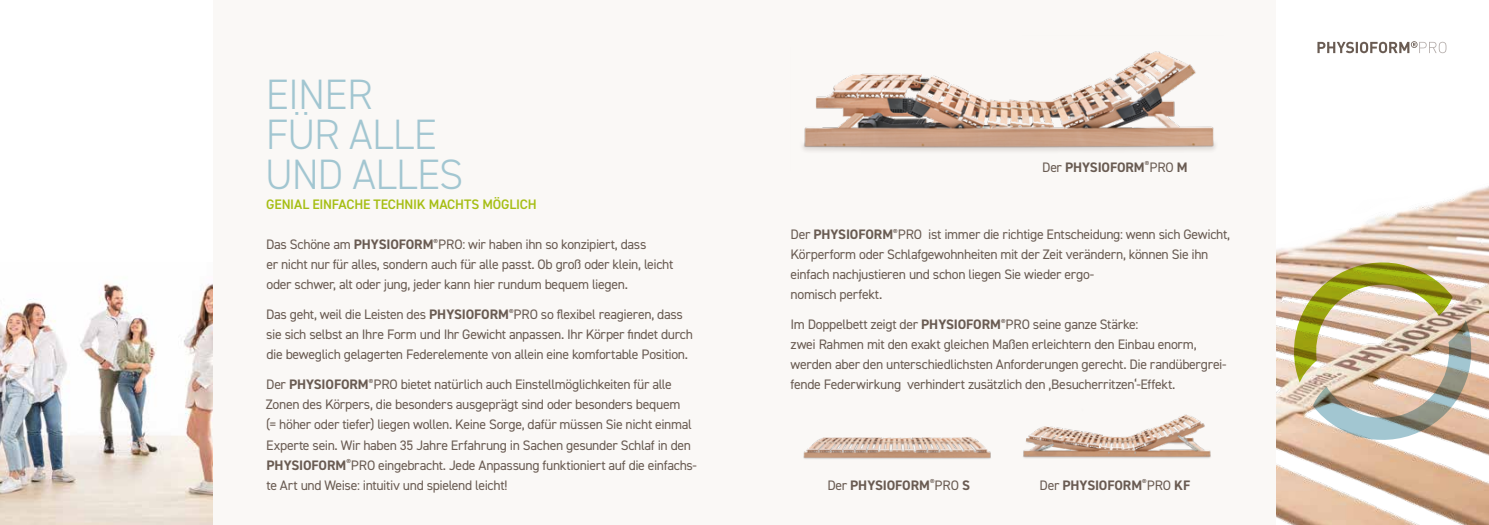
<style>
.page{position:relative;width:1489px;height:525px;background:#fff}
.page>*{position:absolute;margin:0;border:0;box-sizing:border-box;transform-origin:0 0}
.t1{font:300 42.5px/40px "DIN2014";letter-spacing:-.015em;color:#a2c6d1}
.t2{font:13.75px/20px "DIN2014";letter-spacing:-.025em;color:#695b52}
.t3{font:700 13.75px "DIN2014";letter-spacing:-.01em;color:#695b52}
.t4{font:600 13.75px "DIN2014";letter-spacing:-.015em;color:#a6be14}
.s1{font-weight:700}
.s2{font-weight:400}
</style>
<div class="page">
<div style="left:744px;top:0;width:532px;height:524px;background:#faf8f6"></div>
<div style="left:213px;top:0;width:531px;height:524px;background:#faf8f6"></div>
<img style="left:1276px;top:187px;width:212px;height:337px">
<svg style="left:1317px;top:41px;width:129px;height:12px"></svg>
<img style="left:1023px;top:414px;width:188px;height:44px">
<img style="left:803px;top:51px;width:413px;height:100px">
<svg style="left:1284px;top:252px;width:196px;height:198px"></svg>
<img style="left:803px;top:437px;width:188px;height:22px">
<img style="left:0;top:283px;width:213px;height:241px">
<h1 class="t1" style="left:265px;top:74px;width:200px">EINER<br>FÜR ALLE<br>UND ALLES</h1>
<p class="t4" style="left:266px;top:195px;width:272px">GENIAL EINFACHE TECHNIK MACHTS MÖGLICH</p>
<p class="t2" style="left:266px;top:234px;width:408px">Das Schöne am <span class="s1">PHYSIOFORM</span><sup>®</sup>PRO: wir haben ihn so konzipiert, dass<br>er nicht nur für alles, sondern auch für alle passt. Ob groß oder klein, leicht oder schwer, alt oder jung, jeder kann hier rundum bequem liegen.</p>
<p class="t2" style="left:266px;top:304px;width:428px">Das geht, weil die Leisten des <span class="s1">PHYSIOFORM</span><sup>®</sup>PRO so flexibel reagieren, dass sie sich selbst an Ihre Form und Ihr Gewicht anpassen. Ihr Körper findet durch die beweglich gelagerten Federelemente von allein eine komfortable Position.</p>
<p class="t2" style="left:266px;top:374px;width:433px">Der <span class="s1">PHYSIOFORM</span><sup>®</sup>PRO bietet natürlich auch Einstellmöglichkeiten für alle Zonen des Körpers, die besonders ausgeprägt sind oder besonders bequem<br>(= höher oder tiefer) liegen wollen. Keine Sorge, dafür müssen Sie nicht einmal Experte sein. Wir haben 35 Jahre Erfahrung in Sachen gesunder Schlaf in den <span class="s1">PHYSIOFORM</span><sup>®</sup>PRO eingebracht. Jede Anpassung funktioniert auf die einfachs&shy;te Art und Weise: intuitiv und spielend leicht!</p>
<p class="t3" style="left:1042px;top:157px;width:147px"><span class="s2">Der</span> PHYSIOFORM<sup>®</sup><span class="s2">PRO</span> M</p>
<p class="t2" style="left:790px;top:224px;width:441px">Der <span class="s1">PHYSIOFORM</span><sup>®</sup>PRO ist immer die richtige Entscheidung: wenn sich Gewicht, Körperform oder Schlafgewohnheiten mit der Zeit verändern, können Sie ihn einfach nachjustieren und schon liegen Sie wieder ergo-<br>nomisch perfekt.</p>
<p class="t2" style="left:790px;top:314px;width:437px">Im Doppelbett zeigt der <span class="s1">PHYSIOFORM</span><sup>®</sup>PRO seine ganze Stärke:<br>zwei Rahmen mit den exakt gleichen Maßen erleichtern den Einbau enorm, werden aber den unterschiedlichsten Anforderungen gerecht. Die randübergrei&shy;fende Federwirkung verhindert zusätzlich den ‚Besucherritzen‘-Effekt.</p>
<p class="t3" style="left:827px;top:475px;width:144px"><span class="s2">Der</span> PHYSIOFORM<sup>®</sup><span class="s2">PRO</span> S</p>
<p class="t3" style="left:1039px;top:475px;width:152px"><span class="s2">Der</span> PHYSIOFORM<sup>®</sup><span class="s2">PRO</span> KF</p>
</div>
